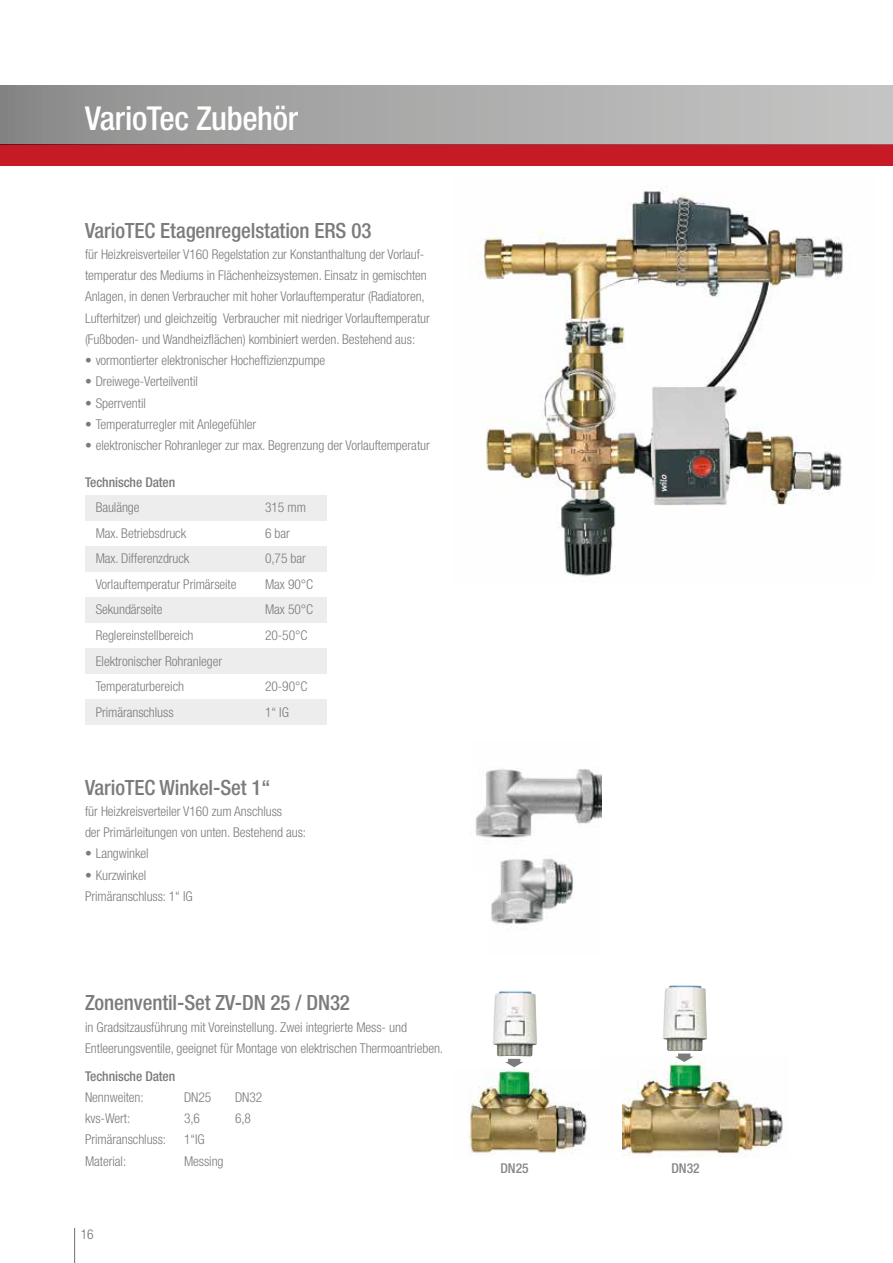
<style>
.page{position:relative;width:893px;height:1263px;background:#fff}
.page>*{position:absolute;margin:0;border:0;box-sizing:border-box;transform-origin:0 0}
.t1{font:500 condensed 33px "Helvetica Neue";letter-spacing:-.01em;color:#fff}
.t2{font:500 condensed 21px "Helvetica Neue";letter-spacing:-.005em;color:#7c7b7b}
.t3{font:500 condensed 13.65px "Helvetica Neue";letter-spacing:-.005em;color:#878787}
.t4{font:300 condensed 13.5px/21.3px "Helvetica Neue";letter-spacing:-.005em;color:#7c7b7b}
.t5{font:500 condensed 13.5px "Helvetica Neue";letter-spacing:-.005em;color:#7c7b7b}
.t6{font:300 condensed 13.5px "Helvetica Neue";color:#706f6f}
</style>
<div class="page">
<div style="left:0;top:145px;width:893px;height:21px;background:#c61a27"></div>
<div style="left:0;top:85px;width:893px;height:60px;background:linear-gradient(to right,#8d8d8d,#c8c7c7)"></div>
<hr style="left:74px;top:1228px;width:1px;height:35px;background:#706f6f">
<img style="left:478px;top:188px;width:366px;height:388px">
<img style="left:475px;top:768px;width:126px;height:70px">
<img style="left:491px;top:858px;width:84px;height:72px">
<img style="left:622px;top:1056px;width:161px;height:101px">
<svg style="left:675px;top:1053px;width:18px;height:9px"></svg>
<img style="left:468px;top:1069px;width:119px;height:85px">
<div style="left:85px;top:495px;width:242px;height:26px;background:#ededed"></div>
<div style="left:85px;top:546px;width:242px;height:26px;background:#ededed"></div>
<div style="left:85px;top:597px;width:242px;height:26px;background:#ededed"></div>
<div style="left:85px;top:648px;width:242px;height:26px;background:#ededed"></div>
<div style="left:85px;top:699px;width:242px;height:26px;background:#ededed"></div>
<img style="left:663px;top:985px;width:44px;height:66px">
<svg style="left:505px;top:1059px;width:18px;height:8px"></svg>
<img style="left:493px;top:990px;width:44px;height:66px">
<h1 class="t1" style="left:85px;top:99px;width:215px">VarioTec Zubehör</h1>
<h2 class="t2" style="left:85px;top:218px;width:288px">VarioTEC Etagenregelstation ERS 03</h2>
<p class="t4" style="left:85px;top:243px;width:346px">für Heizkreisverteiler V160 Regelstation zur Konstanthaltung der Vorlauf&shy;temperatur des Mediums in Flächenheizsystemen. Einsatz in gemischten Anlagen, in denen Verbraucher mit hoher Vorlauftemperatur (Radiatoren, Lufterhitzer) und gleichzeitig Verbraucher mit niedriger Vorlauftemperatur (Fußboden- und Wandheizflächen) kombiniert werden. Bestehend aus:</p>
<p class="t4" style="left:85px;top:350px;width:242px">• vormontierter elektronischer Hocheffizienzpumpe</p>
<p class="t4" style="left:85px;top:371px;width:114px">• Dreiwege-Verteilventil</p>
<p class="t4" style="left:85px;top:392px;width:62px">• Sperrventil</p>
<p class="t4" style="left:85px;top:413px;width:173px">• Temperaturregler mit Anlegefühler</p>
<p class="t4" style="left:85px;top:435px;width:346px">• elektronischer Rohranleger zur max. Begrenzung der Vorlauftemperatur</p>
<p class="t5" style="left:85px;top:474px;width:92px">Technische Daten</p>
<p class="t4" style="left:96px;top:497px;width:45px">Baulänge</p>
<p class="t4" style="left:265px;top:497px;width:42px">315 mm</p>
<p class="t4" style="left:96px;top:522px;width:92px">Max. Betriebsdruck</p>
<p class="t4" style="left:265px;top:522px;width:26px">6 bar</p>
<p class="t4" style="left:96px;top:548px;width:95px">Max. Differenzdruck</p>
<p class="t4" style="left:265px;top:548px;width:42px">0,75 bar</p>
<p class="t4" style="left:96px;top:573px;width:142px">Vorlauftemperatur Primärseite</p>
<p class="t4" style="left:265px;top:573px;width:50px">Max 90°C</p>
<p class="t4" style="left:96px;top:599px;width:68px">Sekundärseite</p>
<p class="t4" style="left:265px;top:599px;width:50px">Max 50°C</p>
<p class="t4" style="left:96px;top:624px;width:99px">Reglereinstellbereich</p>
<p class="t4" style="left:265px;top:624px;width:44px">20-50°C</p>
<p class="t4" style="left:96px;top:648px;width:128px;line-height:25.5px">Elektronischer Rohranleger<br>Temperaturbereich</p>
<p class="t4" style="left:265px;top:675px;width:44px">20-90°C</p>
<p class="t4" style="left:96px;top:701px;width:80px">Primäranschluss</p>
<p class="t4" style="left:265px;top:701px;width:25px">1“ IG</p>
<h2 class="t2" style="left:85px;top:775px;width:187px">VarioTEC Winkel-Set 1“</h2>
<p class="t4" style="left:85px;top:800px;width:223px">für Heizkreisverteiler V160 zum Anschluss<br>der Primärleitungen von unten. Bestehend aus:</p>
<p class="t4" style="left:85px;top:843px;width:65px">• Langwinkel</p>
<p class="t4" style="left:85px;top:864px;width:109px">• Kurzwinkel<br>Primäranschluss: 1“ IG</p>
<h2 class="t2" style="left:85px;top:990px;width:266px">Zonenventil-Set ZV-DN 25 / DN32</h2>
<p class="t4" style="left:85px;top:1016px;width:360px">in Gradsitzausführung mit Voreinstellung. Zwei integrierte Mess- und<br>Entleerungsventile, geeignet für Montage von elektrischen Thermoantrieben.</p>
<p class="t5" style="left:85px;top:1068px;width:92px">Technische Daten</p>
<p class="t4" style="left:85px;top:1086px;width:60px">Nennweiten:</p>
<p class="t4" style="left:184px;top:1086px;width:29px">DN25</p>
<p class="t4" style="left:235px;top:1086px;width:29px">DN32</p>
<p class="t4" style="left:85px;top:1107px;width:47px">kvs-Wert:</p>
<p class="t4" style="left:184px;top:1107px;width:18px">3,6</p>
<p class="t4" style="left:235px;top:1107px;width:18px">6,8</p>
<p class="t4" style="left:85px;top:1129px;width:83px">Primäranschluss:</p>
<p class="t4" style="left:184px;top:1129px;width:22px">1“IG</p>
<p class="t4" style="left:85px;top:1150px;width:43px">Material:</p>
<p class="t4" style="left:184px;top:1150px;width:41px">Messing</p>
<p class="t6" style="left:81px;top:1226px;width:14px">16</p>
<p class="t3" style="left:500px;top:1160px;width:30px">DN25</p>
<p class="t3" style="left:671px;top:1160px;width:30px">DN32</p>
</div>
